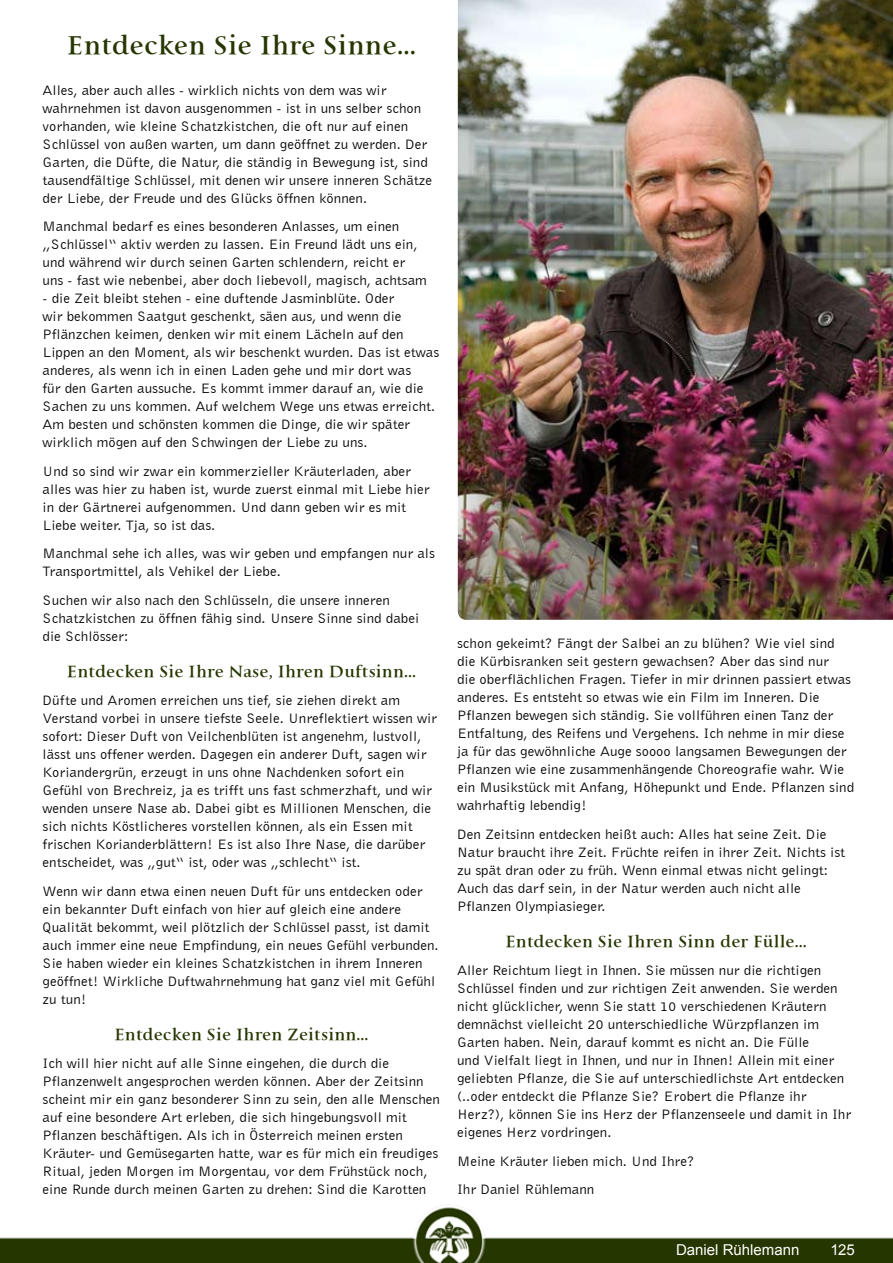
<style>
.page{position:relative;width:893px;height:1263px;background:#fff}
.page>*{position:absolute;margin:0;border:0;box-sizing:border-box;transform-origin:0 0}
.t1{font:26.55px "La Gioconda TT Bold";color:#263600;scale:1.08 1}
.t2{font:16.8px "La Gioconda TT Bold";color:#263600;scale:1.08 1}
.t3{font:15px "Arial";color:#fff}
.t4{font:13.95px/18px "Bell Gothic BT";color:#000;scale:1.08 1}
</style>
<div class="page">
<img style="left:458px;top:0;width:435px;height:620px">
<img style="left:0;top:1207px;width:893px;height:56px">
<h1 class="t1" style="left:67px;top:30px;width:325px">Entdecken Sie Ihre Sinne...</h1>
<p class="t4" style="left:43px;top:81px;width:362px">Alles, aber auch alles - wirklich nichts von dem was wir wahrnehmen ist davon ausgenommen - ist in uns selber schon vorhanden, wie kleine Schatzkistchen, die oft nur auf einen Schlüssel von außen warten, um dann geöffnet zu werden. Der Garten, die Düfte, die Natur, die ständig in Bewegung ist, sind tausendfältige Schlüssel, mit denen wir unsere inneren Schätze der Liebe, der Freude und des Glücks öffnen können.</p>
<p class="t4" style="left:43px;top:217px;width:357px">Manchmal bedarf es eines besonderen Anlasses, um einen „Schlüssel“ aktiv werden zu lassen. Ein Freund lädt uns ein, und während wir durch seinen Garten schlendern, reicht er uns - fast wie nebenbei, aber doch liebevoll, magisch, achtsam</p>
<p class="t4" style="left:43px;top:289px;width:369px">- die Zeit bleibt stehen - eine duftende Jasminblüte. Oder<br>wir bekommen Saatgut geschenkt, säen aus, und wenn die Pflänzchen keimen, denken wir mit einem Lächeln auf den Lippen an den Moment, als wir beschenkt wurden. Das ist etwas anderes, als wenn ich in einen Laden gehe und mir dort was<br>für den Garten aussuche. Es kommt immer darauf an, wie die Sachen zu uns kommen. Auf welchem Wege uns etwas erreicht.<br>Am besten und schönsten kommen die Dinge, die wir später wirklich mögen auf den Schwingen der Liebe zu uns.</p>
<p class="t4" style="left:43px;top:462px;width:360px">Und so sind wir zwar ein kommerzieller Kräuterladen, aber alles was hier zu haben ist, wurde zuerst einmal mit Liebe hier in der Gärtnerei aufgenommen. Und dann geben wir es mit Liebe weiter. Tja, so ist das.</p>
<p class="t4" style="left:43px;top:544px;width:365px">Manchmal sehe ich alles, was wir geben und empfangen nur als<br>Transportmittel, als Vehikel der Liebe.</p>
<p class="t4" style="left:43px;top:591px;width:350px">Suchen wir also nach den Schlüsseln, die unsere inneren<br>Schatzkistchen zu öffnen fähig sind. Unsere Sinne sind dabei die Schlösser:</p>
<p class="t2" style="left:67px;top:661px;width:325px">Entdecken Sie Ihre Nase, Ihren Duftsinn...</p>
<p class="t4" style="left:43px;top:691px;width:367px">Düfte und Aromen erreichen uns tief, sie ziehen direkt am Verstand vorbei in unsere tiefste Seele. Unreflektiert wissen wir sofort: Dieser Duft von Veilchenblüten ist angenehm, lustvoll, lässt uns offener werden. Dagegen ein anderer Duft, sagen wir Koriandergrün, erzeugt in uns ohne Nachdenken sofort ein Gefühl von Brechreiz, ja es trifft uns fast schmerzhaft, und wir wenden unsere Nase ab. Dabei gibt es Millionen Menschen, die sich nichts Köstlicheres vorstellen können, als ein Essen mit frischen Korianderblättern! Es ist also Ihre Nase, die darüber entscheidet, was „gut“ ist, oder was „schlecht“ ist.</p>
<p class="t4" style="left:43px;top:882px;width:368px">Wenn wir dann etwa einen neuen Duft für uns entdecken oder ein bekannter Duft einfach von hier auf gleich eine andere Qualität bekommt, weil plötzlich der Schlüssel passt, ist damit auch immer eine neue Empfindung, ein neues Gefühl verbunden.<br>Sie haben wieder ein kleines Schatzkistchen in ihrem Inneren geöffnet! Wirkliche Duftwahrnehmung hat ganz viel mit Gefühl zu tun!</p>
<p class="t2" style="left:114px;top:1024px;width:237px">Entdecken Sie Ihren Zeitsinn...</p>
<p class="t4" style="left:43px;top:1054px;width:370px">Ich will hier nicht auf alle Sinne eingehen, die durch die Pflanzenwelt angesprochen werden können. Aber der Zeitsinn scheint mir ein ganz besonderer Sinn zu sein, den alle Menschen auf eine besondere Art erleben, die sich hingebungsvoll mit Pflanzen beschäftigen. Als ich in Österreich meinen ersten Kräuter- und Gemüsegarten hatte, war es für mich ein freudiges Ritual, jeden Morgen im Morgentau, vor dem Frühstück noch, eine Runde durch meinen Garten zu drehen: Sind die Karotten</p>
<p class="t4" style="left:457px;top:634px;width:369px">schon gekeimt? Fängt der Salbei an zu blühen? Wie viel sind die Kürbisranken seit gestern gewachsen? Aber das sind nur<br>die oberflächlichen Fragen. Tiefer in mir drinnen passiert etwas anderes. Es entsteht so etwas wie ein Film im Inneren. Die Pflanzen bewegen sich ständig. Sie vollführen einen Tanz der Entfaltung, des Reifens und Vergehens. Ich nehme in mir diese ja für das gewöhnliche Auge soooo langsamen Bewegungen der Pflanzen wie eine zusammenhängende Choreografie wahr. Wie ein Musikstück mit Anfang, Höhepunkt und Ende. Pflanzen sind wahrhaftig lebendig!</p>
<p class="t4" style="left:457px;top:825px;width:361px">Den Zeitsinn entdecken heißt auch: Alles hat seine Zeit. Die Natur braucht ihre Zeit. Früchte reifen in ihrer Zeit. Nichts ist zu spät dran oder zu früh. Wenn einmal etwas nicht gelingt:<br>Auch das darf sein, in der Natur werden auch nicht alle Pflanzen Olympiasieger.</p>
<p class="t2" style="left:505px;top:931px;width:281px">Entdecken Sie Ihren Sinn der Fülle...</p>
<p class="t4" style="left:457px;top:961px;width:366px">Aller Reichtum liegt in Ihnen. Sie müssen nur die richtigen Schlüssel finden und zur richtigen Zeit anwenden. Sie werden nicht glücklicher, wenn Sie statt 10 verschiedenen Kräutern demnächst vielleicht 20 unterschiedliche Würzpflanzen im Garten haben. Nein, darauf kommt es nicht an. Die Fülle<br>und Vielfalt liegt in Ihnen, und nur in Ihnen! Allein mit einer geliebten Pflanze, die Sie auf unterschiedlichste Art entdecken (..oder entdeckt die Pflanze Sie? Erobert die Pflanze ihr Herz?), können Sie ins Herz der Pflanzenseele und damit in Ihr eigenes Herz vordringen.</p>
<p class="t4" style="left:457px;top:1147px;width:221px;line-height:28.5px">Meine Kräuter lieben mich. Und Ihre?<br>Ihr Daniel Rühlemann</p>
<p class="t3" style="left:676px;top:1240px;width:125px">Daniel Rühlemann</p>
<p class="t3" style="left:830px;top:1240px;width:26px">125</p>
</div>
